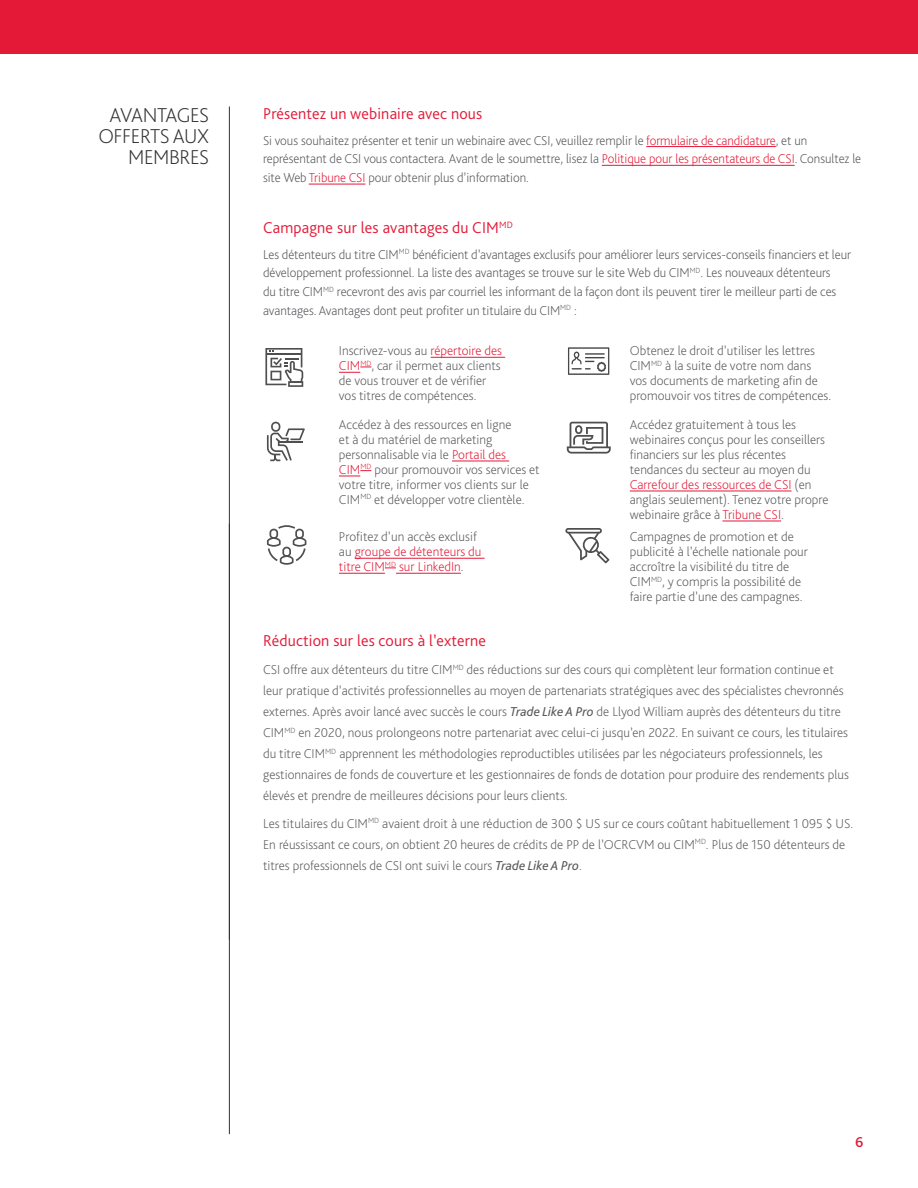
<style>
.page{position:relative;width:918px;height:1188px;background:#fff}
.page>*{position:absolute;margin:0;border:0;box-sizing:border-box;transform-origin:0 0}
.t1{font:200 21px/21px "Bliss Pro";letter-spacing:-.02em;color:#313131;text-align:right}
.t2{font:300 16.5px "Bliss Pro";letter-spacing:.01em;color:#e31937}
.t3{font:500 15px "Bliss Pro";color:#e31937}
.t4{font:200 13.5px/15px "Bliss Pro";color:#58595b}
.t5{font:200 13.5px/18.8px "Bliss Pro";letter-spacing:-.005em;color:#55565a}
.t6{font:200 13.5px/15px "Bliss Pro";color:#e31937}
.s1{color:#e31937}
.s2{color:#58595b}
.s3{font-weight:400;font-style:italic}
</style>
<div class="page">
<hr style="left:229px;top:107px;width:1px;height:833px;background:#313131">
<hr style="left:646px;top:146px;width:130px;height:1px;background:#e31937">
<hr style="left:602px;top:165px;width:193px;height:1px;background:#e31937">
<hr style="left:309px;top:184px;width:56px;height:1px;background:#e31937">
<hr style="left:229px;top:524px;width:1px;height:610px;background:#313131">
<div style="left:0;top:0;width:918px;height:54px;background:#e31937"></div>
<hr style="left:431px;top:357px;width:74px;height:1px;background:#e31937">
<svg style="left:339px;top:367px;width:32px;height:6px"></svg>
<hr style="left:452px;top:461px;width:57px;height:1px;background:#e31937">
<svg style="left:339px;top:470px;width:32px;height:7px"></svg>
<hr style="left:630px;top:491px;width:162px;height:1px;background:#e31937">
<hr style="left:722px;top:521px;width:59px;height:1px;background:#e31937">
<hr style="left:355px;top:558px;width:130px;height:1px;background:#e31937">
<hr style="left:339px;top:573px;width:46px;height:1px;background:#e31937">
<hr style="left:396px;top:573px;width:65px;height:1px;background:#e31937">
<svg style="left:267px;top:422px;width:38px;height:39px"></svg>
<svg style="left:267px;top:525px;width:39px;height:40px"></svg>
<svg style="left:565px;top:528px;width:44px;height:35px"></svg>
<svg style="left:567px;top:422px;width:44px;height:32px"></svg>
<svg style="left:265px;top:348px;width:38px;height:39px"></svg>
<svg style="left:568px;top:347px;width:41px;height:28px"></svg>
<h1 class="t1" style="left:98px;top:104px;width:112px">AVANTAGES<br>OFFERTS AUX<br>MEMBRES</h1>
<p class="t2" style="left:263px;top:103px;width:221px">Présentez un webinaire avec nous</p>
<p class="t5" style="left:263px;top:130px;width:600px">Si vous souhaitez présenter et tenir un webinaire avec CSI, veuillez remplir le <span class="s1">formulaire de candidature</span>, et un représentant de CSI vous contactera. Avant de le soumettre, lisez la <span class="s1">Politique pour les présentateurs de CSI</span>. Consultez le site Web <span class="s1">Tribune CSI</span> pour obtenir plus d’information.</p>
<p class="t2" style="left:263px;top:217px;width:251px">Campagne sur les avantages du CIM<sup>MD</sup></p>
<p class="t5" style="left:263px;top:244px;width:590px">Les détenteurs du titre CIM<sup>MD</sup> bénéficient d’avantages exclusifs pour améliorer leurs services-conseils financiers et leur développement professionnel. La liste des avantages se trouve sur le site Web du CIM<sup>MD</sup>. Les nouveaux détenteurs<br>du titre CIM<sup>MD</sup> recevront des avis par courriel les informant de la façon dont ils peuvent tirer le meilleur parti de ces avantages. Avantages dont peut profiter un titulaire du CIM<sup>MD</sup> :</p>
<p class="t4" style="left:339px;top:343px;width:165px">Inscrivez-vous au <span class="s1">répertoire des<br>CIM</span><sup>MD</sup>, car il permet aux clients de vous trouver et de vérifier vos titres de compétences.</p>
<p class="t4" style="left:630px;top:343px;width:203px">Obtenez le droit d’utiliser les lettres CIM<sup>MD</sup> à la suite de votre nom dans vos documents de marketing afin de promouvoir vos titres de compétences.</p>
<p class="t4" style="left:339px;top:417px;width:202px">Accédez à des ressources en ligne<br>et à du matériel de marketing personnalisable via le <span class="s1">Portail des CIM</span><sup>MD</sup> pour promouvoir vos services et votre titre, informer vos clients sur le CIM<sup>MD</sup> et développer votre clientèle.</p>
<p class="t4" style="left:630px;top:417px;width:200px">Accédez gratuitement à tous les webinaires conçus pour les conseillers financiers sur les plus récentes tendances du secteur au moyen du <span class="s1">Carrefour des ressources de CSI</span> (en anglais seulement). Tenez votre propre webinaire grâce à <span class="s1">Tribune CSI</span>.</p>
<p class="t6" style="left:339px;top:529px;width:144px"><span class="s2">Profitez d’un accès exclusif au</span> groupe de détenteurs du titre CIM<sup>MD</sup> sur LinkedIn<span class="s2">.</span></p>
<p class="t4" style="left:630px;top:529px;width:180px">Campagnes de promotion et de publicité à l’échelle nationale pour accroître la visibilité du titre de CIM<sup>MD</sup>, y compris la possibilité de faire partie d’une des campagnes.</p>
<p class="t2" style="left:263px;top:631px;width:224px">Réduction sur les cours à l’externe</p>
<p class="t4" style="left:263px;top:659px;width:587px;line-height:21px">CSI offre aux détenteurs du titre CIM<sup>MD</sup> des réductions sur des cours qui complètent leur formation continue et leur pratique d’activités professionnelles au moyen de partenariats stratégiques avec des spécialistes chevronnés externes. Après avoir lancé avec succès le cours <span class="s3">Trade Like A Pro</span> de Llyod William auprès des détenteurs du titre CIM<sup>MD</sup> en 2020, nous prolongeons notre partenariat avec celui-ci jusqu’en 2022. En suivant ce cours, les titulaires du titre CIM<sup>MD</sup> apprennent les méthodologies reproductibles utilisées par les négociateurs professionnels, les gestionnaires de fonds de couverture et les gestionnaires de fonds de dotation pour produire des rendements plus élevés et prendre de meilleures décisions pour leurs clients.</p>
<p class="t4" style="left:263px;top:812px;width:592px;line-height:21px">Les titulaires du CIM<sup>MD</sup> avaient droit à une réduction de 300 $ US sur ce cours coûtant habituellement 1 095 $ US.<br>En réussissant ce cours, on obtient 20 heures de crédits de PP de l’OCRCVM ou CIM<sup>MD</sup>. Plus de 150 détenteurs de titres professionnels de CSI ont suivi le cours <span class="s3">Trade Like A Pro</span>.</p>
<p class="t3" style="left:855px;top:1133px;width:10px">6</p>
</div>
